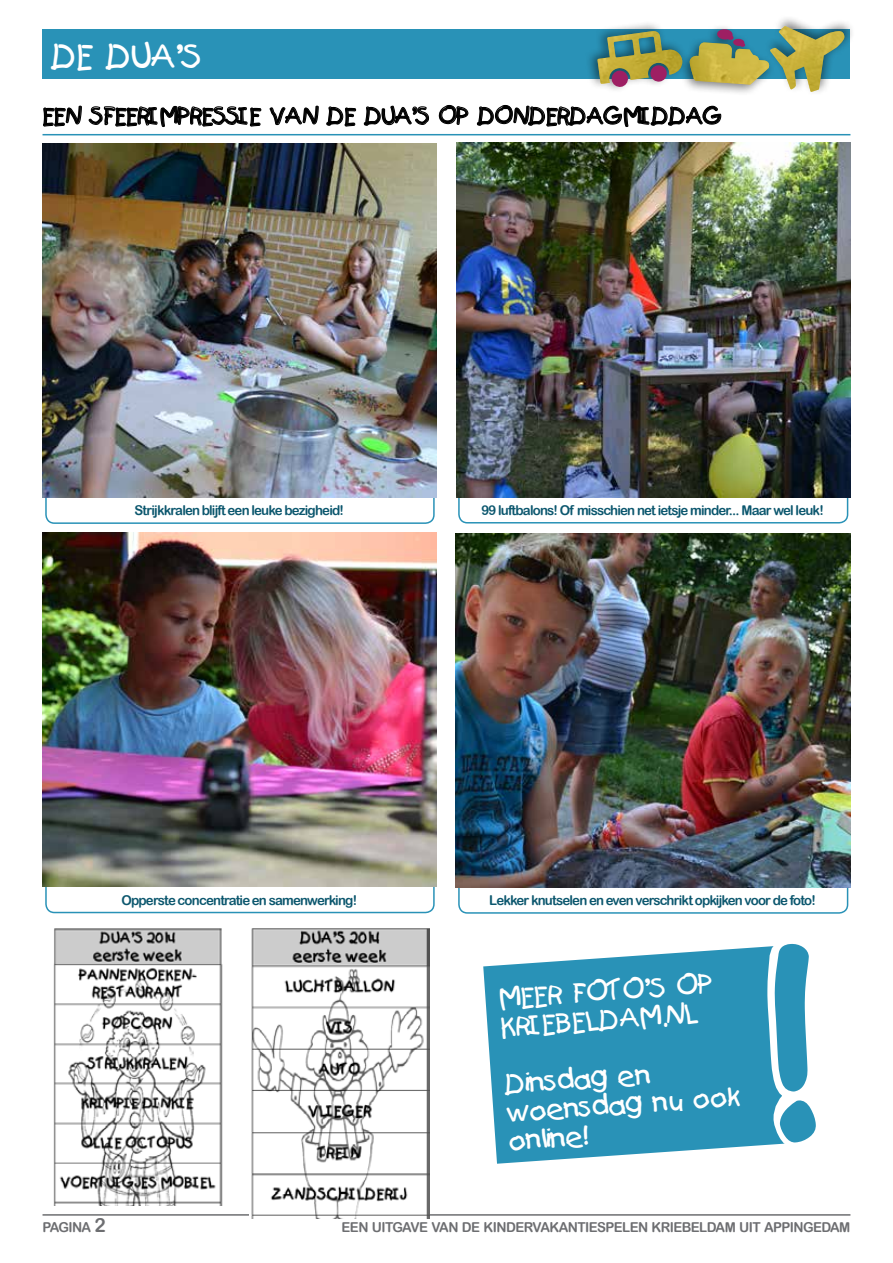
<style>
.page{position:relative;width:893px;height:1263px;background:#fff}
.page>*{position:absolute;margin:0;border:0;box-sizing:border-box;transform-origin:0 0}
.t1{font:33px "Kids Plain";color:#fff}
.t2{font:27px/28.5px "Kids Plain";color:#fff}
.t3{font:22.5px "Kids Plain";letter-spacing:-.05em;color:#000}
.t4{font:13.65px "Arial Rounded MT Bold";letter-spacing:-.045em;color:#6d6e71}
.t5{font:13.5px "Arial Rounded MT Bold";letter-spacing:-.06em;color:#0c576e}
.s1{font-size:19.5px}
</style>
<div class="page">
<hr style="left:43px;top:1214px;width:807px;height:2px;background:#6d6e71">
<div style="left:43px;top:29px;width:807px;height:50px;background:#2992b7"></div>
<svg style="left:43px;top:105px;width:39px;height:22px"></svg>
<svg style="left:88px;top:105px;width:174px;height:22px"></svg>
<svg style="left:269px;top:105px;width:50px;height:21px"></svg>
<svg style="left:326px;top:106px;width:31px;height:21px"></svg>
<svg style="left:363px;top:105px;width:66px;height:21px"></svg>
<svg style="left:438px;top:104px;width:31px;height:21px"></svg>
<div style="left:585px;top:20px;width:102px;height:73px;background:#000;opacity:.5"></div>
<div style="left:764px;top:14px;width:91px;height:83px;background:#000;opacity:.5"></div>
<svg style="left:476px;top:26px;width:368px;height:101px"></svg>
<img style="left:770px;top:26px;width:74px;height:66px">
<hr style="left:43px;top:134px;width:807px;height:1px;background:#2992b7">
<div style="left:458px;top:484px;width:390px;height:39px;border:2px solid #2992b7;border-radius:9px"></div>
<img style="left:457px;top:143px;width:393px;height:354px">
<div style="left:458px;top:875px;width:390px;height:39px;border:2px solid #2992b7;border-radius:9px"></div>
<img style="left:456px;top:533px;width:394px;height:354px">
<div style="left:45px;top:874px;width:390px;height:39px;border:2px solid #2992b7;border-radius:9px"></div>
<img style="left:43px;top:533px;width:394px;height:354px">
<div style="left:45px;top:485px;width:390px;height:39px;border:2px solid #2992b7;border-radius:9px"></div>
<img style="left:43px;top:143px;width:394px;height:354px">
<img style="left:53px;top:928px;width:170px;height:277px">
<img style="left:250px;top:928px;width:179px;height:290px">
<svg style="left:483px;top:947px;width:271px;height:217px;background:#409ebe"></svg>
<svg style="left:754px;top:943px;width:62px;height:203px"></svg>
<h1 class="t1" style="left:51px;top:35px;width:154px">DE DUA’S</h1>
<h3 class="t3" style="left:43px;top:102px;width:682px">EEN SFEERIMPRESSIE VAN DE DUA’S OP DONDERDAGMIDDAG</h3>
<p class="t5" style="left:135px;top:503px;width:211px">Strijkkralen blijft een leuke bezigheid!</p>
<p class="t5" style="left:481px;top:502px;width:344px">99 luftbalons! Of misschien net ietsje minder... Maar wel leuk!</p>
<p class="t5" style="left:121px;top:892px;width:237px">Opperste concentratie en samenwerking!</p>
<p class="t5" style="left:489px;top:892px;width:328px">Lekker knutselen en even verschrikt opkijken voor de foto!</p>
<h2 class="t2" style="left:497px;top:984px;width:217px;rotate:-4deg">MEER FOTO’S OP<br>KRIEBELDAM.NL</h2>
<h2 class="t2" style="left:503px;top:1070px;width:237px;rotate:-4deg">Dinsdag en woensdag nu ook online!</h2>
<p class="t4" style="left:43px;top:1219px;width:65px">PAGINA <span class="s1">2</span></p>
<p class="t4" style="left:342px;top:1219px;width:508px">EEN UITGAVE VAN DE KINDERVAKANTIESPELEN KRIEBELDAM UIT APPINGEDAM</p>
</div>
